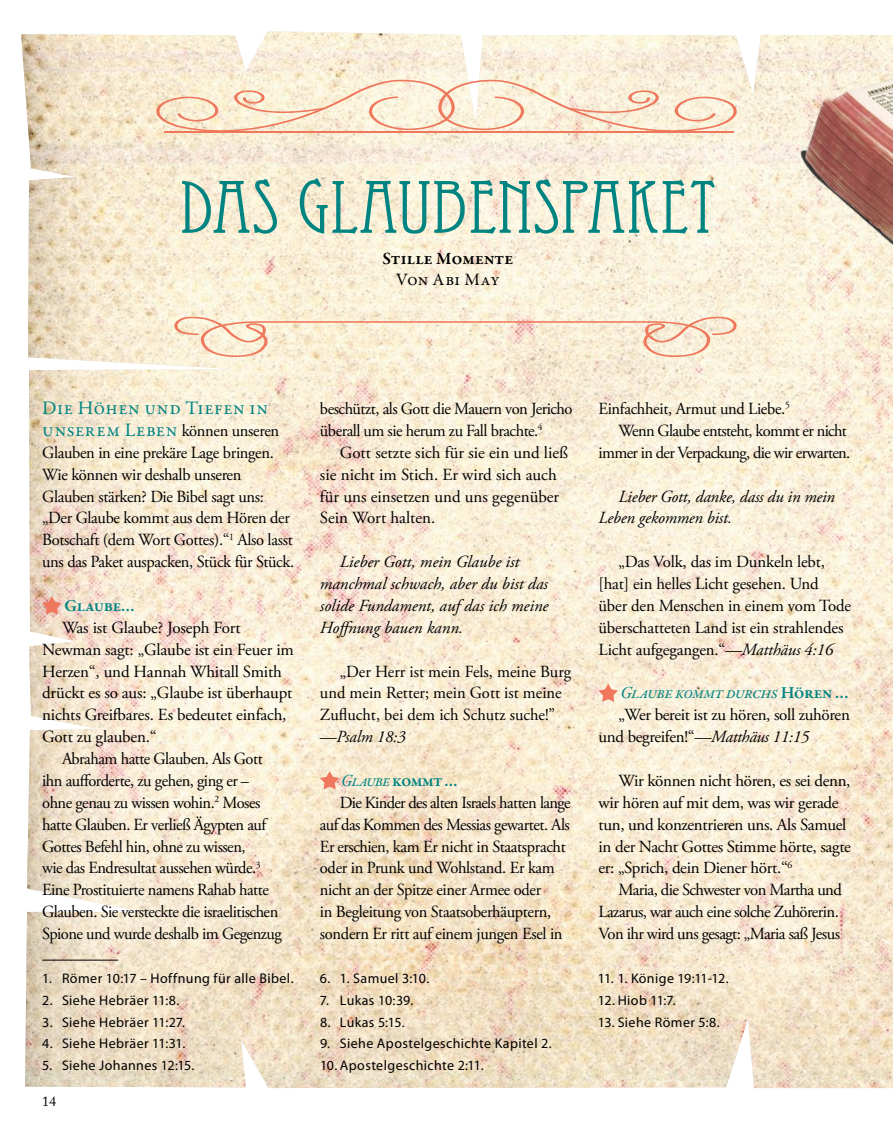
<style>
.page{position:relative;width:893px;height:1141px;background:#fff}
.page>*{position:absolute;margin:0;border:0;box-sizing:border-box;transform-origin:0 0}
.t1{font:73.15px "Eccentric Std";color:#008481;scale:1.15 1}
.t2{font:19.25px "Garamond Premr Pro";letter-spacing:.025em;color:#008481}
.t3{font:600 17.5px "Garamond Premr Pro";color:#000}
.t4{font:17.5px "Garamond Premr Pro";letter-spacing:.01em;color:#000}
.t5{font:16.97px/21.9px "Adobe Garamond Pro";letter-spacing:-.02em;color:#000}
.t6{font:16.97px/21.9px "Adobe Garamond Pro";color:#000}
.t7{font:italic 16.97px/21.9px "Adobe Garamond Pro";color:#000}
.t8{font:16.97px "Adobe Garamond Pro";letter-spacing:-.04em;color:#000}
.t9{font:italic 16.97px "Garamond Premr Pro";letter-spacing:-.025em;color:#008481}
.t10{font:600 16.97px "Garamond Premr Pro";letter-spacing:-.02em;color:#008481}
.t11{font:14px "Myriad Pro";letter-spacing:.03em;color:#000}
.t12{font:14px "Adobe Caslon Pro";color:#000}
.s1{font-family:"Garamond Premr Pro";font-size:19.25px;color:#008481}
.s2{font-weight:600;font-style:normal}
.s3{font-style:italic}
</style>
<div class="page">
<img style="left:21px;top:31px;width:872px;height:1057px">
<img style="left:718px;top:31px;width:175px;height:436px">
<div style="left:21px;top:379px;width:293px;height:585px;background:#fff;opacity:.75"></div>
<svg style="left:42px;top:596px;width:20px;height:18px"></svg>
<div style="left:299px;top:382px;width:293px;height:582px;background:#fff;opacity:.75"></div>
<svg style="left:320px;top:771px;width:19px;height:18px"></svg>
<div style="left:578px;top:382px;width:293px;height:582px;background:#fff;opacity:.75"></div>
<svg style="left:598px;top:684px;width:20px;height:18px"></svg>
<hr style="left:42px;top:960px;width:76px;height:1px;background:#000">
<svg style="left:155px;top:79px;width:583px;height:57px;background:#f8e6cf"></svg>
<svg style="left:174px;top:316px;width:563px;height:42px;background:#f7e4cc"></svg>
<hr style="left:164px;top:131px;width:569px;height:2px;background:#ef775b">
<h1 class="t1" style="left:180px;top:165px;width:468px">DAS GLAUBENSPAKET</h1>
<p class="t3" style="left:382px;top:248px;width:133px">Stille Momente</p>
<p class="t4" style="left:396px;top:269px;width:105px">Von Abi May</p>
<p class="t2" style="left:42px;top:396px;width:227px">Die Höhen und Tiefen in</p>
<p class="t5" style="left:42px;top:420px;width:254px"><span class="s1">unserem Leben</span> können unseren Glauben in eine prekäre Lage bringen.<br>Wie können wir deshalb unseren Glauben stärken? Die Bibel sagt uns: „Der Glaube kommt aus dem Hören der Botschaft (dem Wort Gottes).“<sup>1</sup> Also lasst uns das Paket auspacken, Stück für Stück.</p>
<p class="t10" style="left:65px;top:595px;width:72px">Glaube…</p>
<p class="t5" style="left:62px;top:617px;width:180px">Was ist Glaube? Joseph Fort</p>
<p class="t5" style="left:42px;top:639px;width:253px">Newman sagt: „Glaube ist ein Feuer im</p>
<p class="t5" style="left:42px;top:661px;width:241px">Herzen“, und Hannah Whitall Smith</p>
<p class="t5" style="left:42px;top:683px;width:252px">drückt es so aus: „Glaube ist überhaupt</p>
<p class="t5" style="left:42px;top:705px;width:246px">nichts Greifbares. Es bedeutet einfach,</p>
<p class="t5" style="left:42px;top:726px;width:116px">Gott zu glauben.“</p>
<p class="t5" style="left:62px;top:748px;width:202px">Abraham hatte Glauben. Als Gott</p>
<p class="t5" style="left:42px;top:770px;width:209px">ihn aufforderte, zu gehen, ging er –</p>
<p class="t5" style="left:42px;top:792px;width:220px">ohne genau zu wissen wohin.<sup>2</sup> Moses</p>
<p class="t5" style="left:42px;top:814px;width:226px">hatte Glauben. Er verließ Ägypten auf</p>
<p class="t5" style="left:42px;top:836px;width:205px">Gottes Befehl hin, ohne zu wissen,</p>
<p class="t5" style="left:42px;top:858px;width:220px">wie das Endresultat aussehen würde.<sup>3</sup></p>
<p class="t5" style="left:42px;top:880px;width:228px">Eine Prostituierte namens Rahab hatte</p>
<p class="t5" style="left:42px;top:901px;width:238px">Glauben. Sie versteckte die israelitischen</p>
<p class="t5" style="left:42px;top:923px;width:241px">Spione und wurde deshalb im Gegenzug</p>
<p class="t11" style="left:42px;top:969px;width:253px">1. Römer 10:17 – Hoffnung für alle Bibel.</p>
<p class="t11" style="left:42px;top:991px;width:139px">2. Siehe Hebräer 11:8.</p>
<p class="t11" style="left:42px;top:1013px;width:144px">3. Siehe Hebräer 11:27.</p>
<p class="t11" style="left:42px;top:1035px;width:145px">4. Siehe Hebräer 11:31.</p>
<p class="t11" style="left:42px;top:1057px;width:154px">5. Siehe Johannes 12:15.</p>
<p class="t12" style="left:42px;top:1093px;width:15px">14</p>
<p class="t5" style="left:320px;top:398px;width:254px">beschützt, als Gott die Mauern von Jericho überall um sie herum zu Fall brachte.<sup>4</sup></p>
<p class="t6" style="left:320px;top:442px;width:250px;text-indent:20px">Gott setzte sich für sie ein und ließ sie nicht im Stich. Er wird sich auch für uns einsetzen und uns gegenüber<br>Sein Wort halten.</p>
<p class="t7" style="left:320px;top:551px;width:230px;text-indent:20px">Lieber Gott, mein Glaube ist manchmal schwach, aber du bist das solide Fundament, auf das ich meine<br>Hoffnung bauen kann.</p>
<p class="t6" style="left:320px;top:661px;width:253px;text-indent:20px">„Der Herr ist mein Fels, meine Burg und mein Retter; mein Gott ist meine<br>Zuflucht, bei dem ich Schutz suche!”</p>
<p class="t7" style="left:320px;top:726px;width:87px">—Psalm 18:3</p>
<p class="t9" style="left:341px;top:770px;width:118px">Glaube <span class="s2">kommt …</span></p>
<p class="t5" style="left:320px;top:792px;width:252px;text-indent:20px">Die Kinder des alten Israels hatten lange auf das Kommen des Messias gewartet. Als Er erschien, kam Er nicht in Staatspracht oder in Prunk und Wohlstand. Er kam nicht an der Spitze einer Armee oder<br>in Begleitung von Staatsoberhäuptern, sondern Er ritt auf einem jungen Esel in</p>
<p class="t11" style="left:320px;top:969px;width:111px">6. 1. Samuel 3:10.</p>
<p class="t11" style="left:320px;top:991px;width:95px">7. Lukas 10:39.</p>
<p class="t11" style="left:320px;top:1013px;width:86px">8. Lukas 5:15.</p>
<p class="t11" style="left:320px;top:1035px;width:233px">9. Siehe Apostelgeschichte Kapitel 2.</p>
<p class="t11" style="left:320px;top:1057px;width:165px">10. Apostelgeschichte 2:11.</p>
<p class="t5" style="left:598px;top:398px;width:193px">Einfachheit, Armut und Liebe.<sup>5</sup></p>
<p class="t8" style="left:618px;top:420px;width:230px">Wenn Glaube entsteht, kommt er nicht</p>
<p class="t8" style="left:599px;top:442px;width:253px">immer in der Verpackung, die wir erwarten.</p>
<p class="t7" style="left:598px;top:486px;width:238px;text-indent:20px">Lieber Gott, danke, dass du in mein<br>Leben gekommen bist.</p>
<p class="t5" style="left:598px;top:551px;width:254px;text-indent:20px">„Das Volk, das im Dunkeln lebt, [hat] ein helles Licht gesehen. Und über den Menschen in einem vom Tode überschatteten Land ist ein strahlendes Licht aufgegangen.“<span class="s3">—Matthäus 4:16</span></p>
<p class="t9" style="left:621px;top:682px;width:230px">Glaube kommt durchs <span class="s2">Hören …</span></p>
<p class="t5" style="left:598px;top:705px;width:253px;text-indent:20px">„Wer bereit ist zu hören, soll zuhören und begreifen!“<span class="s3">—Matthäus 11:15</span></p>
<p class="t5" style="left:598px;top:770px;width:254px;text-indent:20px">Wir können nicht hören, es sei denn, wir hören auf mit dem, was wir gerade tun, und konzentrieren uns. Als Samuel in der Nacht Gottes Stimme hörte, sagte er: „Sprich, dein Diener hört.“<sup>6</sup></p>
<p class="t5" style="left:598px;top:880px;width:245px;text-indent:20px">Maria, die Schwester von Martha und<br>Lazarus, war auch eine solche Zuhörerin.<br>Von ihr wird uns gesagt: „Maria saß Jesus</p>
<p class="t11" style="left:598px;top:969px;width:132px">11. 1. Könige 19:11-12.</p>
<p class="t11" style="left:598px;top:991px;width:79px">12. Hiob 11:7.</p>
<p class="t11" style="left:598px;top:1013px;width:123px">13. Siehe Römer 5:8.</p>
</div>
